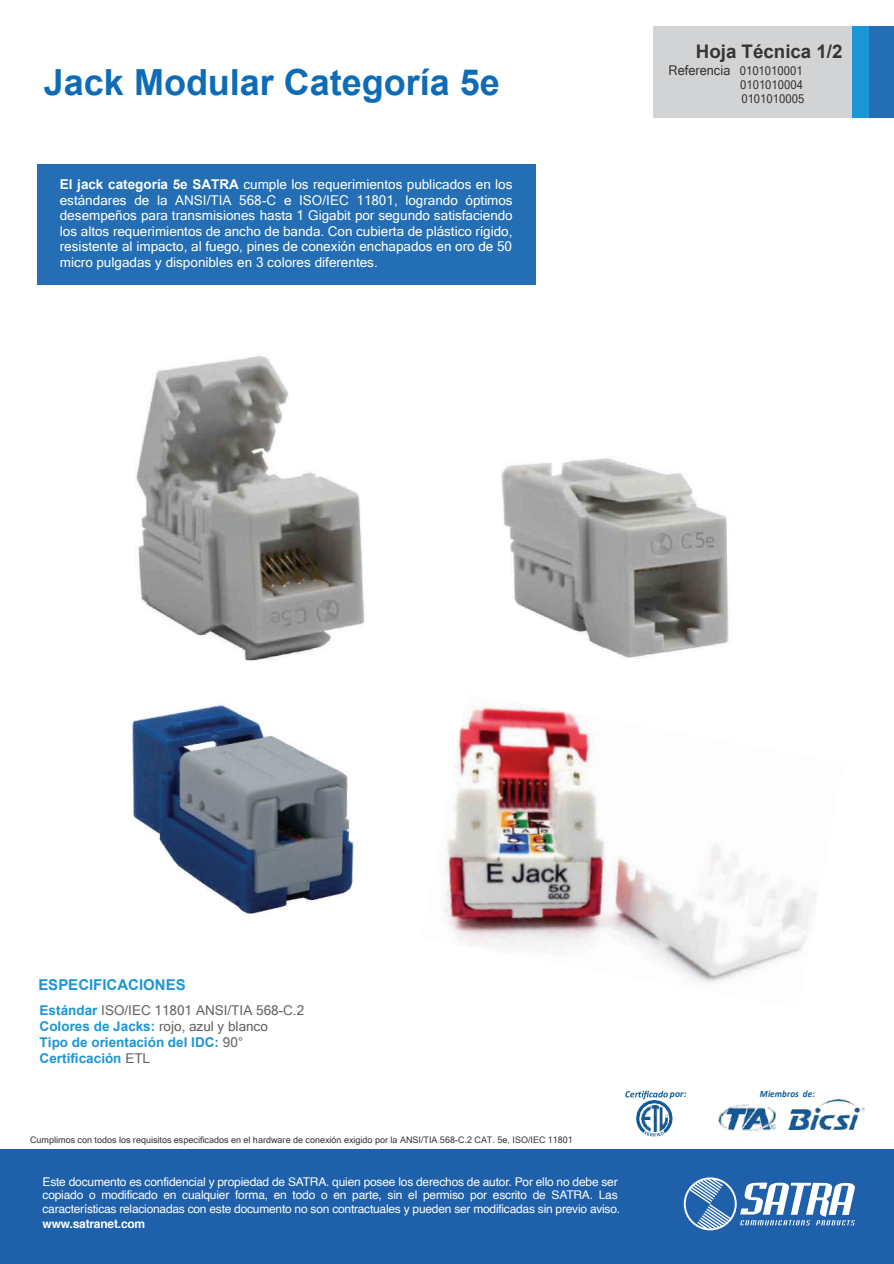
<style>
.page{position:relative;width:894px;height:1264px;background:#fff}
.page>*{position:absolute;margin:0;border:0;box-sizing:border-box;transform-origin:0 0}
.t1{font:700 36px "Arial";color:#0e6cb6}
.t2{font:700 18.75px "Arial";color:#363434}
.t3{font:700 15px "Arial";color:#1c96d4}
.t4{font:13.5px/15.5px "Microsoft Sans Serif";color:#fff;text-align:justify}
.t5{font:13.5px/15.9px "Microsoft Sans Serif";color:#606162}
.t6{font:700 13.5px/15.6px "Arial";color:#1c96d4}
.t7{font:13.5px "Microsoft Sans Serif";letter-spacing:.005em;color:#363434;scale:.94 1}
.t8{font:12px/13.5px "Helvetica";letter-spacing:-.015em;color:#fff}
.t9{font:12px "Microsoft Sans Serif";letter-spacing:.005em;color:#363434;scale:.93 1}
.t10{font:700 12px "Helvetica";letter-spacing:-.015em;color:#fff}
.t11{font:italic 700 9.75px "Calibri";letter-spacing:.01em;color:#105a99;scale:.93 1}
.t12{font:italic 700 9.75px "Calibri";letter-spacing:.01em;color:#105a99}
.t13{font:9px "Microsoft Sans Serif";color:#363434}
.s1{font-family:"Arial";font-weight:700}
.s2{font-size:12px}
.s3{font-family:"Arial";font-weight:700;color:#1c96d4}
.s4{font-family:"Microsoft Sans Serif";font-weight:400;color:#606162}
</style>
<div class="page">
<div style="left:868px;top:26px;width:25px;height:92px;background:#246eb6"></div>
<div style="left:851px;top:26px;width:17px;height:92px;background:#1c96d4"></div>
<div style="left:653px;top:26px;width:198px;height:92px;background:#d2d3d4"></div>
<div style="left:37px;top:164px;width:498px;height:121px;background:#246eb6"></div>
<img style="left:443px;top:705px;width:373px;height:279px">
<img style="left:501px;top:458px;width:228px;height:200px">
<img style="left:136px;top:355px;width:229px;height:305px">
<img style="left:132px;top:705px;width:222px;height:209px">
<img style="left:718px;top:1104px;width:57px;height:26px">
<img style="left:788px;top:1099px;width:76px;height:30px">
<svg style="left:625px;top:1090px;width:47px;height:46px"></svg>
<div style="left:0;top:1149px;width:893px;height:114px;background:#1f60ab"></div>
<svg style="left:683px;top:1177px;width:171px;height:53px"></svg>
<h1 class="t1" style="left:44px;top:57px;width:457px">Jack Modular Categoría 5e</h1>
<p class="t4" style="left:60px;top:176px;width:454px"><span class="s1">El jack categoría 5e SATRA</span> cumple los requerimientos publicados en los estándares de la ANSI/TIA 568-C e ISO/IEC 11801, logrando óptimos desempeños para transmisiones hasta 1 Gigabit por segundo satisfaciendo los altos requerimientos de ancho de banda. Con cubierta de plástico rígido, resistente al impacto, al fuego, pines de conexión enchapados en oro de 50 micro pulgadas y disponibles en 3 colores diferentes.</p>
<h2 class="t2" style="left:695px;top:38px;width:148px">Hoja Técnica 1/2</h2>
<p class="t7" style="left:668px;top:61px;width:144px">Referencia <span class="s2">0101010001</span></p>
<p class="t9" style="left:740px;top:77px;width:69px">0101010004</p>
<p class="t9" style="left:741px;top:91px;width:69px">0101010005</p>
<p class="t3" style="left:38px;top:974px;width:149px">ESPECIFICACIONES</p>
<p class="t5" style="left:40px;top:1001px;width:266px"><span class="s3">Estándar</span> ISO/IEC 11801 ANSI/TIA 568-C.2<br><span class="s3">Colores de Jacks:</span> rojo, azul y blanco</p>
<p class="t6" style="left:40px;top:1034px;width:205px">Tipo de orientación del IDC: <span class="s4">90°<br></span>Certificación <span class="s4">ETL</span></p>
<p class="t13" style="left:30px;top:1133px;width:544px">Cumplimos con todos los requisitos especificados en el hardware de conexión exigido por la ANSI/TIA 568-C.2 CAT. 5e, ISO/IEC 11801</p>
<p class="t8" style="left:43px;top:1174px;width:579px">Este documento es confidencial y propiedad de SATRA. quien posee los derechos de autor. Por ello no debe ser copiado o modificado en cualquier forma, en todo o en parte, sin el permiso por escrito de SATRA. Las características relacionadas con este documento no son contractuales y pueden ser modificadas sin previo aviso.</p>
<p class="t10" style="left:43px;top:1214px;width:104px">www.satranet.com</p>
<p class="t12" style="left:669px;top:1086px;width:18px">por:</p>
<p class="t11" style="left:759px;top:1086px;width:60px">Miembros de:</p>
</div>
